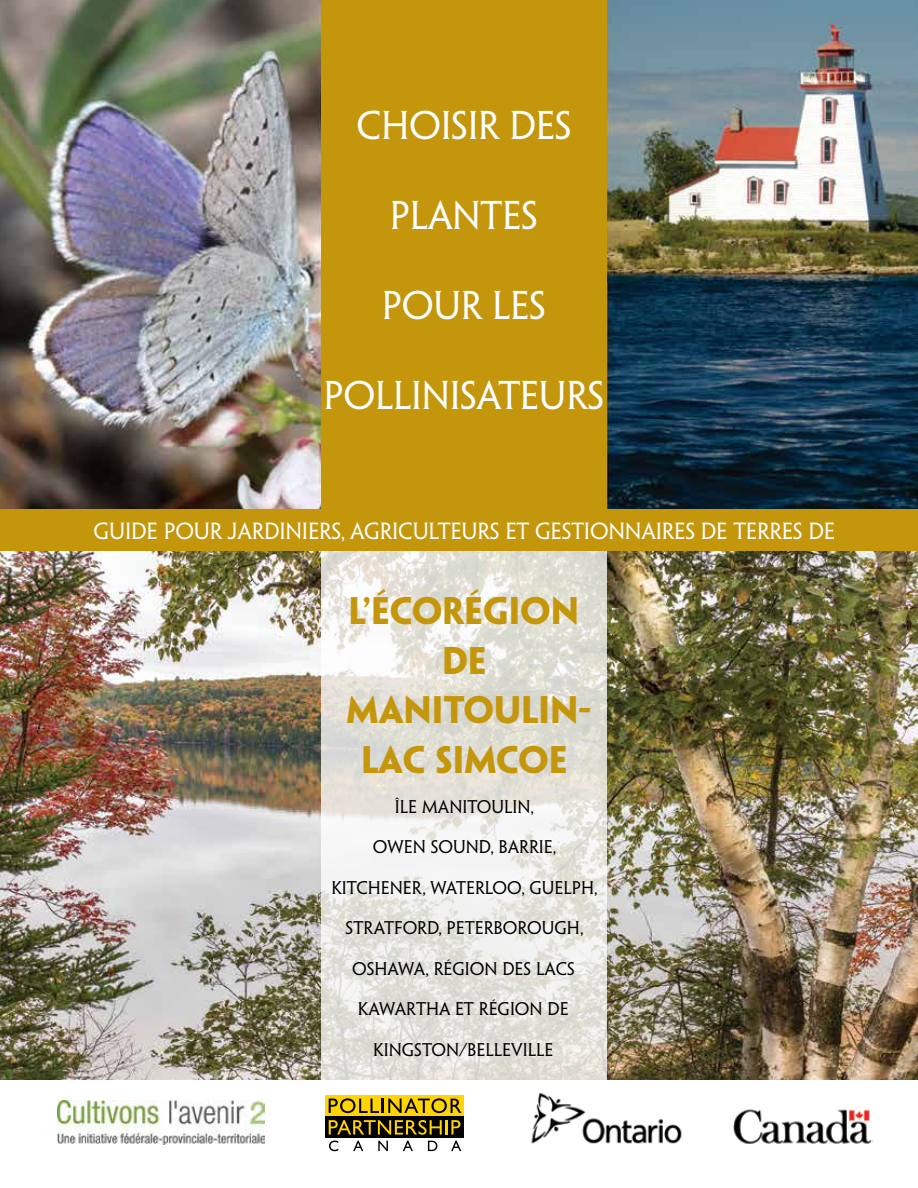
<style>
.page{position:relative;width:918px;height:1188px;background:#fff}
.page>*{position:absolute;margin:0;border:0;box-sizing:border-box;transform-origin:0 0}
.t1{font:36px "Penumbra MM 365 500";letter-spacing:-.01em;color:#fff}
.t2{font:34.5px/49.5px "Penumbra MM 725 0";color:#c4960c;text-align:center}
.t3{font:21px "Penumbra MM 365 500";letter-spacing:-.01em;color:#fff}
.t4{font:16.5px "Penumbra MM 365 500";color:#000}
</style>
<div class="page">
<img style="left:0;top:0;width:918px;height:1080px">
<svg style="left:321px;top:550px;width:285px;height:530px"></svg>
<div style="left:0;top:509px;width:918px;height:41px;background:#c4960c"></div>
<div style="left:321px;top:0;width:285px;height:511px;background:#c4960c"></div>
<div style="left:325px;top:1095px;width:139px;height:22px;background:#ffd400"></div>
<div style="left:325px;top:1117px;width:139px;height:21px;background:#000"></div>
<svg style="left:329px;top:1098px;width:133px;height:15px"></svg>
<svg style="left:329px;top:1120px;width:131px;height:15px"></svg>
<svg style="left:329px;top:1141px;width:9px;height:10px"></svg>
<svg style="left:353px;top:1141px;width:10px;height:10px"></svg>
<svg style="left:378px;top:1141px;width:10px;height:10px"></svg>
<svg style="left:403px;top:1141px;width:10px;height:10px"></svg>
<svg style="left:428px;top:1141px;width:9px;height:10px"></svg>
<svg style="left:451px;top:1141px;width:10px;height:10px"></svg>
<img style="left:57px;top:1100px;width:208px;height:44px">
<img style="left:531px;top:1092px;width:151px;height:52px">
<img style="left:733px;top:1109px;width:139px;height:35px">
<h1 class="t1" style="left:357px;top:104px;width:217px">CHOISIR DES</h1>
<h1 class="t1" style="left:390px;top:194px;width:150px">PLANTES</h1>
<h1 class="t1" style="left:382px;top:284px;width:166px">POUR LES</h1>
<h1 class="t1" style="left:324px;top:374px;width:282px">POLLINISATEURS</h1>
<p class="t3" style="left:94px;top:519px;width:743px">GUIDE POUR JARDINIERS, AGRICULTEURS ET GESTIONNAIRES DE TERRES DE</p>
<h2 class="t2" style="left:347px;top:586px;width:246px">L’ÉCORÉGION<br>DE<br>MANITOULIN-<br>LAC SIMCOE</h2>
<p class="t4" style="left:395px;top:797px;width:141px">ÎLE MANITOULIN,</p>
<p class="t4" style="left:373px;top:838px;width:185px">OWEN SOUND, BARRIE,</p>
<p class="t4" style="left:331px;top:878px;width:268px">KITCHENER, WATERLOO, GUELPH,</p>
<p class="t4" style="left:346px;top:919px;width:239px">STRATFORD, PETERBOROUGH,</p>
<p class="t4" style="left:352px;top:959px;width:224px">OSHAWA, RÉGION DES LACS</p>
<p class="t4" style="left:358px;top:1000px;width:212px">KAWARTHA ET RÉGION DE</p>
<p class="t4" style="left:373px;top:1040px;width:182px">KINGSTON/BELLEVILLE</p>
</div>
